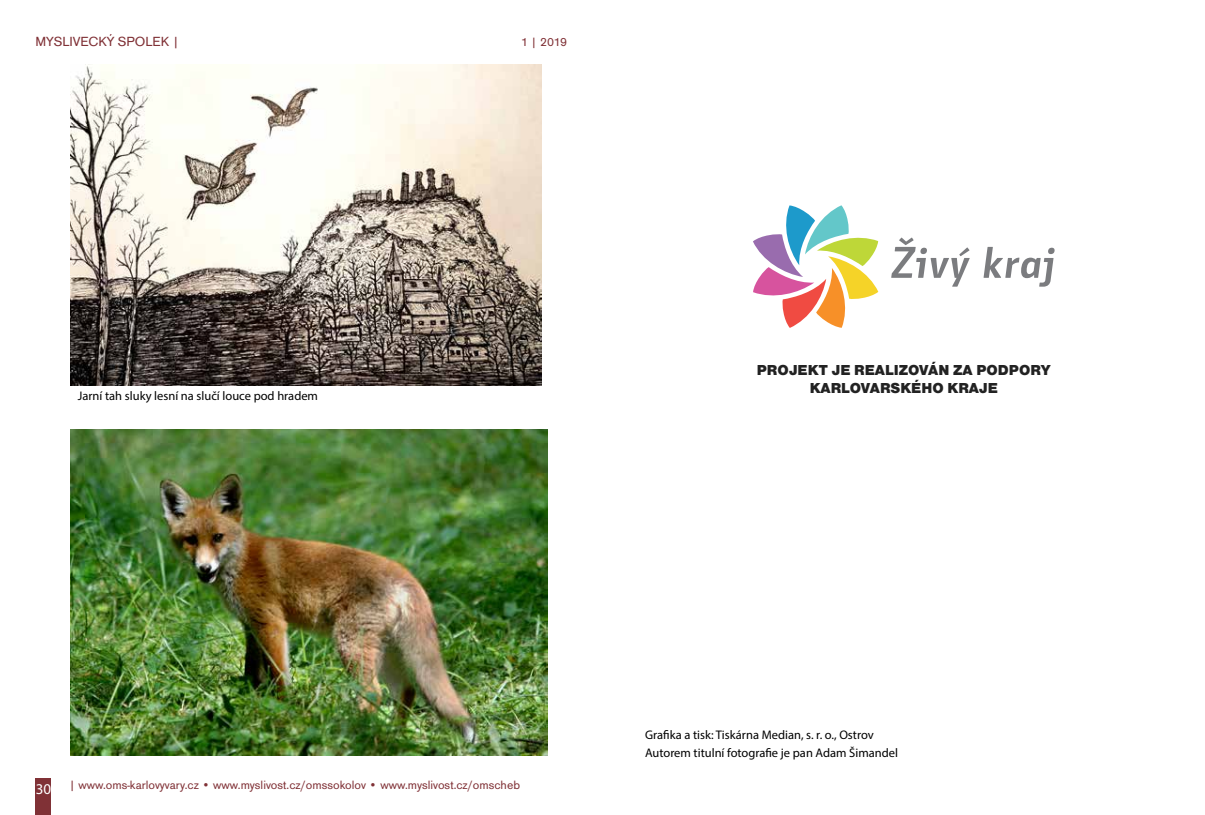
<style>
.page{position:relative;width:1205px;height:815px;background:#fff}
.page>*{position:absolute;margin:0;border:0;box-sizing:border-box;transform-origin:0 0}
.t1{font:15px/18px "Nimbus San DEE Blac";color:#222;text-align:center}
.t2{font:15px "Myriad Pro";color:#fff}
.t3{font:13.75px "Accius TEE";color:#803136}
.t4{font:12.5px/18.5px "Myriad Pro";color:#000}
.t5{font:12.5px "Accius TEE";color:#803136}
</style>
<div class="page">
<img style="left:71px;top:65px;width:471px;height:321px">
<svg style="left:753px;top:205px;width:125px;height:123px"></svg>
<svg style="left:891px;top:238px;width:79px;height:49px"></svg>
<svg style="left:983px;top:247px;width:71px;height:40px"></svg>
<img style="left:71px;top:430px;width:476px;height:326px">
<div style="left:35px;top:779px;width:16px;height:36px;background:#803136"></div>
<p class="t3" style="left:35px;top:34px;width:145px">MYSLIVECKÝ SPOLEK |</p>
<p class="t5" style="left:521px;top:35px;width:48px">1 | 2019</p>
<p class="t4" style="left:78px;top:387px;width:242px">Jarní tah sluky lesní na slučí louce pod hradem</p>
<p class="t1" style="left:757px;top:361px;width:295px">PROJEKT JE REALIZOVÁN ZA PODPORY<br>KARLOVARSKÉHO KRAJE</p>
<p class="t2" style="left:36px;top:779px;width:17px">30</p>
<p class="t5" style="left:69px;top:778px;width:452px">| www.oms‑karlovyvary.cz • www.myslivost.cz/omssokolov • www.myslivost.cz/omscheb</p>
<p class="t4" style="left:645px;top:725px;width:254px">Grafika a tisk: Tiskárna Median, s. r. o., Ostrov<br>Autorem titulní fotografie je pan Adam Šimandel</p>
</div>
